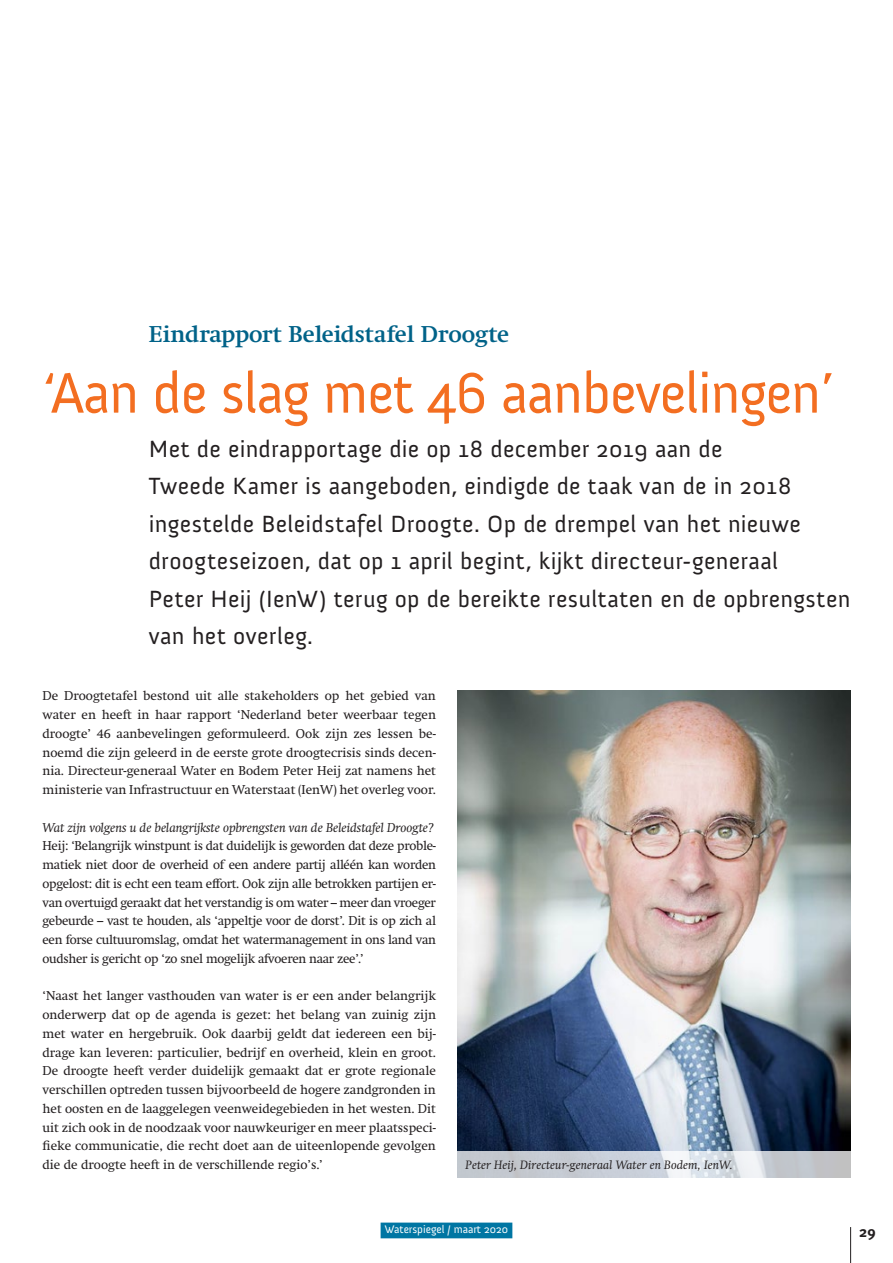
<style>
.page{position:relative;width:893px;height:1263px;background:#fff}
.page>*{position:absolute;margin:0;border:0;box-sizing:border-box;transform-origin:0 0}
.t1{font:58.5px "Anivers";letter-spacing:-.02em;color:#f36e21}
.t2{font:24px/37.5px "Anivers";letter-spacing:.015em;color:#231f20}
.t3{font:700 22.5px "Swift";letter-spacing:-.005em;color:#006288}
.t4{font:700 15px "Meta Plus";color:#231f20}
.t5{font:12.75px/18.8px "Swift";color:#231f20;text-align:justify}
.t6{font:italic 12.75px "Swift";color:#231f20}
.t7{font:italic 12px "Swift";letter-spacing:.01em;color:#231f20}
.t8{font:11.25px "Anivers";color:#fff}
</style>
<div class="page">
<hr style="left:850px;top:1227px;width:1px;height:36px;background:#231f20">
<div style="left:381px;top:1222px;width:131px;height:16px;background:#0076a3"></div>
<img style="left:457px;top:690px;width:393px;height:462px">
<svg style="left:457px;top:1152px;width:394px;height:26px;background:#ccd1d8"></svg>
<h3 class="t3" style="left:149px;top:321px;width:362px">Eindrapport Beleidstafel Droogte</h3>
<h1 class="t1" style="left:43px;top:361px;width:794px">‘Aan de slag met 46 aanbevelingen’</h1>
<p class="t2" style="left:149px;top:430px;width:703px">Met de eindrapportage die op 18 december 2019 aan de<br>Tweede Kamer is aangeboden, eindigde de taak van de in 2018 ingestelde Beleidstafel Droogte. Op de drempel van het nieuwe droogteseizoen, dat op 1 april begint, kijkt directeur-generaal<br>Peter Heij (IenW) terug op de bereikte resultaten en de opbrengsten van het overleg.</p>
<p class="t5" style="left:43px;top:687px;width:395px">De Droogtetafel bestond uit alle stakeholders op het gebied van water en heeft in haar rapport ‘Nederland beter weerbaar tegen droogte’ 46 aanbevelingen geformuleerd. Ook zijn zes lessen be&shy;noemd die zijn geleerd in de eerste grote droogtecrisis sinds decen&shy;nia. Directeur-generaal Water en Bodem Peter Heij zat namens het ministerie van Infrastructuur en Waterstaat (IenW) het overleg voor.</p>
<p class="t6" style="left:43px;top:820px;width:393px">Wat zijn volgens u de belangrijkste opbrengsten van de Beleidstafel Droogte?</p>
<p class="t5" style="left:43px;top:837px;width:395px">Heij: ‘Belangrijk winstpunt is dat duidelijk is geworden dat deze proble&shy;matiek niet door de overheid of een andere partij alléén kan worden opgelost: dit is echt een team effort. Ook zijn alle betrokken partijen er&shy;van overtuigd geraakt dat het verstandig is om water – meer dan vroeger gebeurde – vast te houden, als ‘appeltje voor de dorst’. Dit is op zich al een forse cultuuromslag, omdat het watermanagement in ons land van oudsher is gericht op ‘zo snel mogelijk afvoeren naar zee’.’</p>
<p class="t5" style="left:43px;top:987px;width:395px">‘Naast het langer vasthouden van water is er een ander belangrijk onderwerp dat op de agenda is gezet: het belang van zuinig zijn met water en hergebruik. Ook daarbij geldt dat iedereen een bij&shy;drage kan leveren: particulier, bedrijf en overheid, klein en groot.<br>De droogte heeft verder duidelijk gemaakt dat er grote regionale verschillen optreden tussen bijvoorbeeld de hogere zandgronden in het oosten en de laaggelegen veenweidegebieden in het westen. Dit uit zich ook in de noodzaak voor nauwkeuriger en meer plaatsspeci&shy;fieke communicatie, die recht doet aan de uiteenlopende gevolgen die de droogte heeft in de verschillende regio’s.’</p>
<p class="t7" style="left:466px;top:1158px;width:269px">Peter Heij, Directeur-generaal Water en Bodem, IenW.</p>
<p class="t8" style="left:385px;top:1223px;width:125px">Waterspiegel / maart 2020</p>
<p class="t4" style="left:859px;top:1223px;width:18px">29</p>
</div>
